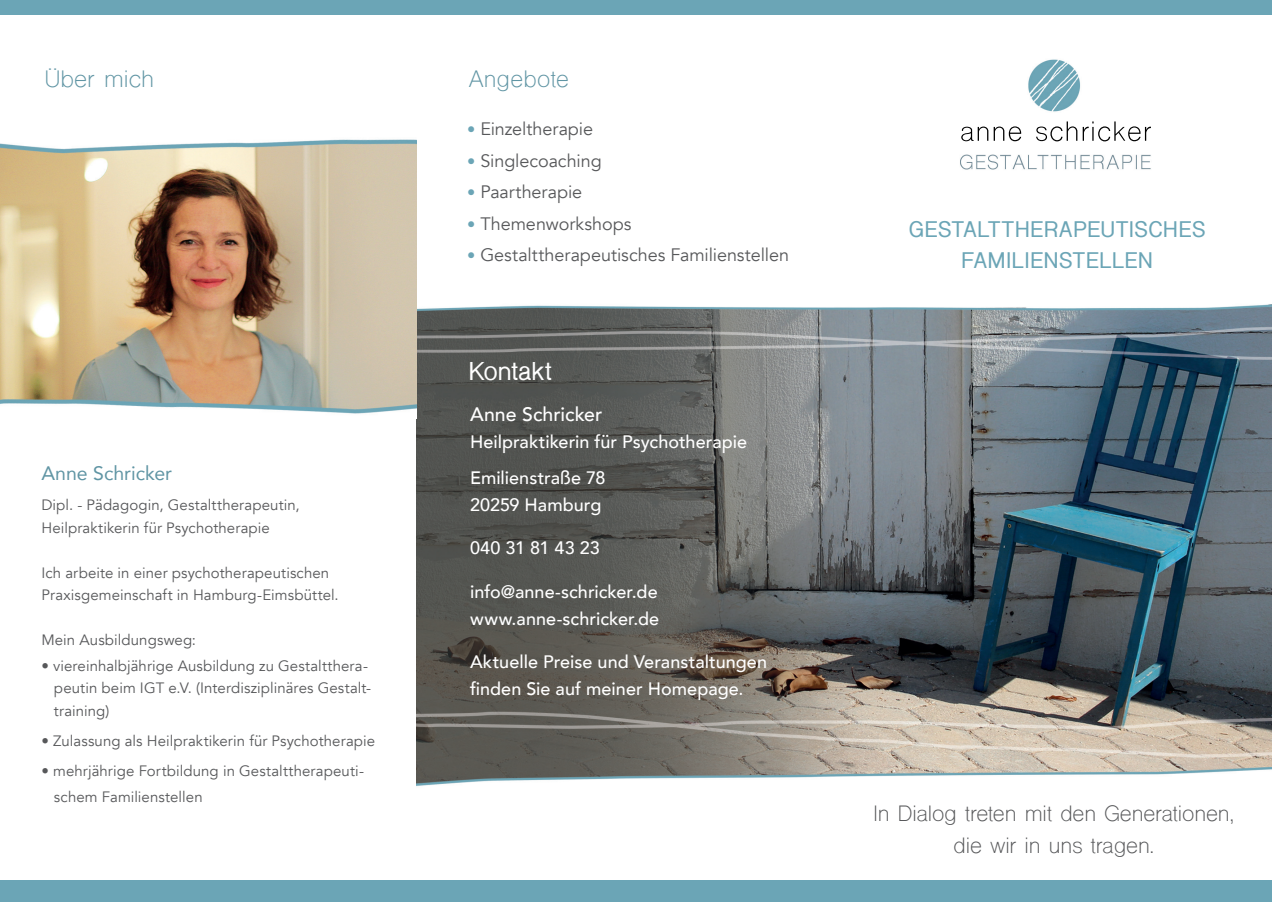
<style>
.page{position:relative;width:1272px;height:902px;background:#fff}
.page>*{position:absolute;margin:0;border:0;box-sizing:border-box;transform-origin:0 0}
.t1{font:700 24px "Shree Dev 0714";letter-spacing:.01em;color:#fff}
.t2{font:22.5px "Shree Dev 0714";letter-spacing:.01em;color:#6095a4}
.t3{font:21px/31.5px "Shree Dev 0714";color:#57585a;text-align:center}
.t4{font:700 21px/31.5px "Shree Dev 0714";letter-spacing:.04em;color:#6ba5b6;text-align:center}
.t5{font:19.5px "Avenir";color:#6095a4}
.t6{font:500 19.5px "Avenir";letter-spacing:.005em;color:#fff}
.t7{font:500 18px/27px "Avenir";color:#fff}
.t8{font:18px "Avenir";letter-spacing:-.005em;color:#57585a}
.t9{font:15px/22.5px "Avenir";letter-spacing:.005em;color:#57585a}
.s1{font-size:16.5px;color:#6ba5b6}
</style>
<div class="page">
<img style="left:417px;top:304px;width:854px;height:482px">
<img style="left:0;top:139px;width:417px;height:275px">
<img style="left:960px;top:59px;width:191px;height:111px">
<img style="left:1008px;top:121px;width:132px;height:20px">
<div style="left:0;top:0;width:1271px;height:15px;background:#6ba5b6"></div>
<div style="left:0;top:880px;width:1271px;height:21px;background:#6ba5b6"></div>
<h2 class="t2" style="left:45px;top:66px;width:111px">Über mich</h2>
<h2 class="t2" style="left:468px;top:66px;width:102px">Angebote</h2>
<p class="t8" style="left:467px;top:118px;width:127px"><span class="s1">•</span> Einzeltherapie</p>
<p class="t8" style="left:467px;top:150px;width:136px"><span class="s1">•</span> Singlecoaching</p>
<p class="t8" style="left:467px;top:181px;width:117px"><span class="s1">•</span> Paartherapie</p>
<p class="t8" style="left:467px;top:213px;width:166px"><span class="s1">•</span> Themenworkshops</p>
<p class="t8" style="left:467px;top:244px;width:323px"><span class="s1">•</span> Gestalttherapeutisches Familienstellen</p>
<h3 class="t5" style="left:41px;top:458px;width:132px">Anne Schricker</h3>
<p class="t9" style="left:41px;top:494px;width:260px">Dipl. - Pädagogin, Gestalttherapeutin,<br>Heilpraktikerin für Psychotherapie</p>
<p class="t9" style="left:41px;top:561px;width:299px">Ich arbeite in einer psychotherapeutischen<br>Praxisgemeinschaft in Hamburg-Eimsbüttel.</p>
<p class="t9" style="left:41px;top:629px;width:156px">Mein Ausbildungsweg:</p>
<p class="t9" style="left:54px;top:654px;width:319px;text-indent:-13px">• viereinhalbjährige Ausbildung zu Gestaltthera&shy;peutin beim IGT e.V. (Interdisziplinäres Gestalt&shy;training)</p>
<p class="t9" style="left:41px;top:729px;width:335px">• Zulassung als Heilpraktikerin für Psychotherapie</p>
<p class="t9" style="left:54px;top:758px;width:311px;line-height:25.5px;text-indent:-13px">• mehrjährige Fortbildung in Gestalttherapeuti&shy;schem Familienstellen</p>
<h1 class="t1" style="left:468px;top:357px;width:84px">Kontakt</h1>
<h3 class="t6" style="left:470px;top:397px;width:134px">Anne Schricker</h3>
<p class="t7" style="left:470px;top:422px;width:278px;line-height:36px">Heilpraktikerin für Psychotherapie<br>Emilienstraße 78</p>
<p class="t7" style="left:470px;top:490px;width:133px">20259 Hamburg</p>
<p class="t7" style="left:470px;top:533px;width:131px">040 31 81 43 23</p>
<p class="t7" style="left:470px;top:577px;width:191px">info@anne-schricker.de www.anne-schricker.de</p>
<p class="t7" style="left:470px;top:647px;width:298px">Aktuelle Preise und Veranstaltungen finden Sie auf meiner Homepage.</p>
<h3 class="t4" style="left:909px;top:214px;width:297px">GESTALTTHERAPEUTISCHES<br>FAMILIENSTELLEN</h3>
<h3 class="t3" style="left:873px;top:800px;width:362px">In Dialog treten mit den Generationen, die wir in uns tragen.</h3>
</div>
